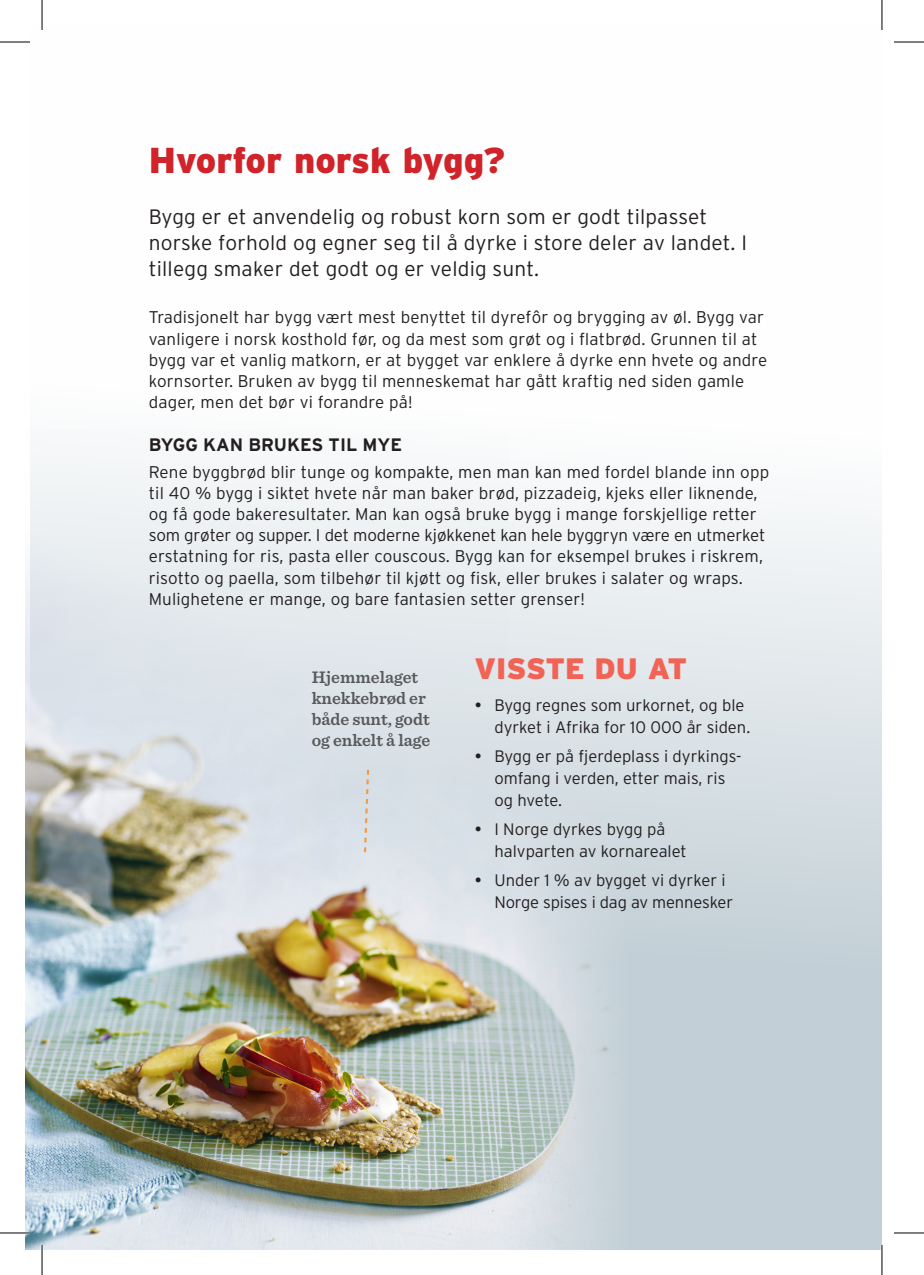
<style>
.page{position:relative;width:924px;height:1275px;background:#fff}
.page>*{position:absolute;margin:0;border:0;box-sizing:border-box;transform-origin:0 0}
.t1{font:900 36px "Interstate RES";color:#d1232a}
.t2{font:900 29.4px "Interstate RES";color:#f16355}
.t3{font:300 20.8px/26px "Interstate RES";letter-spacing:.01em;color:#231f20}
.t4{font:700 18px "Interstate RES";color:#231f20}
.t5{font:600 17.4px/21px "Sentinel";color:#57585a}
.t6{font:300 17px/21.2px "Interstate RES";letter-spacing:.01em;color:#231f20}
.t7{font:300 16.6px/22px "Interstate RES";color:#231f20}
</style>
<div class="page">
<div style="left:31px;top:25px;width:850px;height:1225px;background:linear-gradient(to bottom,#fff,#b9c8d0)"></div>
<img style="left:25px;top:430px;width:608px;height:820px">
<svg style="left:362px;top:767px;width:8px;height:87px"></svg>
<hr style="left:0;top:1231px;width:30px;height:3px;background:#fff">
<hr style="left:41px;top:0;width:2px;height:30px;background:#fff">
<hr style="left:41px;top:1245px;width:2px;height:30px;background:#fff">
<hr style="left:880px;top:0;width:2px;height:30px;background:#fff">
<hr style="left:880px;top:1245px;width:2px;height:30px;background:#fff">
<hr style="left:0;top:42px;width:30px;height:1px;background:#000">
<hr style="left:893px;top:42px;width:30px;height:1px;background:#000">
<hr style="left:0;top:1232px;width:30px;height:1px;background:#000">
<hr style="left:893px;top:1232px;width:30px;height:1px;background:#000">
<hr style="left:42px;top:0;width:1px;height:30px;background:#000">
<hr style="left:42px;top:1245px;width:1px;height:30px;background:#000">
<hr style="left:881px;top:0;width:1px;height:30px;background:#000">
<hr style="left:881px;top:1245px;width:1px;height:30px;background:#000">
<svg style="left:475px;top:702px;width:5px;height:5px"></svg>
<svg style="left:475px;top:753px;width:5px;height:5px"></svg>
<svg style="left:475px;top:826px;width:5px;height:5px"></svg>
<svg style="left:475px;top:877px;width:5px;height:5px"></svg>
<h1 class="t1" style="left:149px;top:137px;width:357px">Hvorfor norsk bygg?</h1>
<p class="t3" style="left:149px;top:204px;width:599px">Bygg er et anvendelig og robust korn som er godt tilpasset norske forhold og egner seg til å dyrke i store deler av landet. I tillegg smaker det godt og er veldig sunt.</p>
<p class="t6" style="left:149px;top:306px;width:619px">Tradisjonelt har bygg vært mest benyttet til dyrefôr og brygging av øl. Bygg var vanligere i norsk kosthold før, og da mest som grøt og i flatbrød. Grunnen til at bygg var et vanlig matkorn, er at bygget var enklere å dyrke enn hvete og andre kornsorter. Bruken av bygg til menneskemat har gått kraftig ned siden gamle dager, men det bør vi forandre på!</p>
<p class="t4" style="left:149px;top:433px;width:255px">BYGG KAN BRUKES TIL MYE</p>
<p class="t6" style="left:149px;top:461px;width:621px">Rene byggbrød blir tunge og kompakte, men man kan med fordel blande inn opp til 40 % bygg i siktet hvete når man baker brød, pizzadeig, kjeks eller liknende, og få gode bakeresultater. Man kan også bruke bygg i mange forskjellige retter som grøter og supper. I det moderne kjøkkenet kan hele byggryn være en utmerket erstatning for ris, pasta eller couscous. Bygg kan for eksempel brukes i riskrem, risotto og paella, som tilbehør til kjøtt og fisk, eller brukes i salater og wraps.<br>Mulighetene er mange, og bare fantasien setter grenser!</p>
<p class="t5" style="left:311px;top:666px;width:120px">Hjemmelaget knekkebrød er både sunt, godt og enkelt å lage</p>
<h2 class="t2" style="left:474px;top:650px;width:214px">VISSTE DU AT</h2>
<p class="t7" style="left:494px;top:694px;width:257px">Bygg regnes som urkornet, og ble dyrket i Afrika for 10 000 år siden.</p>
<p class="t7" style="left:494px;top:745px;width:248px">Bygg er på fjerdeplass i dyrkings&shy;omfang i verden, etter mais, ris og hvete.</p>
<p class="t7" style="left:494px;top:817px;width:194px">I Norge dyrkes bygg på halvparten av kornarealet</p>
<p class="t7" style="left:494px;top:868px;width:240px">Under 1 % av bygget vi dyrker i<br>Norge spises i dag av mennesker</p>
</div>
